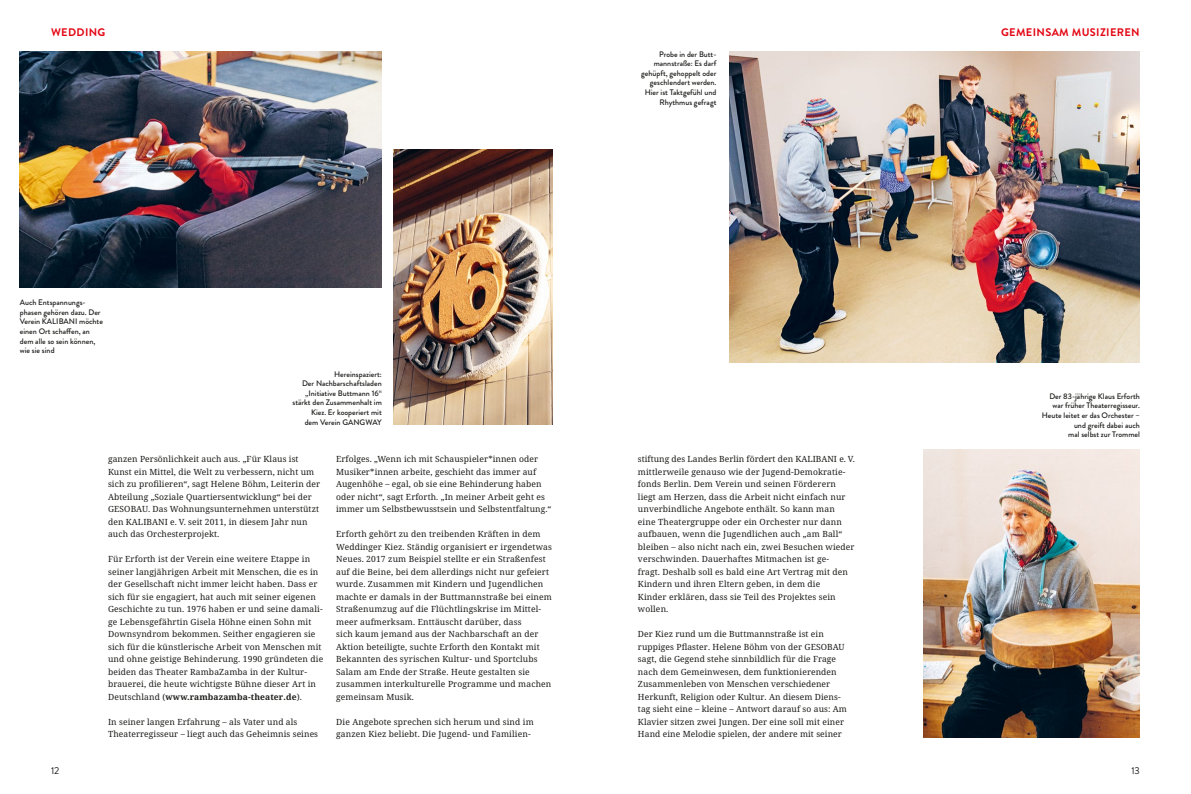
<style>
.page{position:relative;width:1191px;height:794px;background:#fff}
.page>*{position:absolute;margin:0;border:0;box-sizing:border-box;transform-origin:0 0}
.t1{font:700 11px "Brandon Grotesque";letter-spacing:.03em;color:#e30613}
.t2{font:10px "Brandon Grotesque";color:#1d1d1b}
.P_GSB_-_BODY_COPY{font:8.5px/12.5px "Noto Serif";letter-spacing:.015em;color:#1d1d1b}
.P_GSB_-_BU{font:500 8px/9.6px "Brandon Grotesque";color:#1d1d1b;text-align:right}
.s1{font-weight:700}
</style>
<div class="page">
<img style="left:729px;top:51px;width:411px;height:311px">
<img style="left:20px;top:51px;width:362px;height:236px">
<img style="left:393px;top:149px;width:160px;height:276px">
<img style="left:923px;top:450px;width:217px;height:287px">
<p class="t1" style="left:51px;top:24px;width:56px">WEDDING</p>
<p class="t1" style="left:1001px;top:24px;width:140px">GEMEINSAM MUSIZIEREN</p>
<p class="P_GSB_-_BU" style="left:20px;top:298px;width:85px;text-align:left">Auch Entspannungs&shy;phasen gehören dazu. Der<br>Verein KALIBANI möchte einen Ort schaffen, an dem alle so sein können, wie sie sind</p>
<p class="P_GSB_-_BU" style="left:292px;top:369px;width:91px">Hereinspaziert:<br>Der Nachbarschaftsladen „Initiative Buttmann 16“ stärkt den Zusammenhalt im<br>Kiez. Er kooperiert mit<br>dem Verein GANGWAY</p>
<p class="P_GSB_-_BODY_COPY" style="left:108px;top:453px;width:214px">ganzen Persönlichkeit auch aus. „Für Klaus ist Kunst ein Mittel, die Welt zu verbessern, nicht um sich zu profilieren“, sagt Helene Böhm, Leiterin der Abteilung „Soziale Quartiersentwicklung“ bei der GESOBAU. Das Wohnungsunternehmen unterstützt den KALIBANI e. V. seit 2011, in diesem Jahr nun auch das Orchesterprojekt.</p>
<p class="P_GSB_-_BODY_COPY" style="left:108px;top:553px;width:217px">Für Erforth ist der Verein eine weitere Etappe in seiner langjährigen Arbeit mit Menschen, die es in der Gesellschaft nicht immer leicht haben. Dass er sich für sie engagiert, hat auch mit seiner eigenen Geschichte zu tun. 1976 haben er und seine damali&shy;ge Lebensgefährtin Gisela Höhne einen Sohn mit Downsyndrom bekommen. Seither engagieren sie sich für die künstlerische Arbeit von Menschen mit und ohne geistige Behinderung. 1990 gründeten die beiden das Theater RambaZamba in der Kultur&shy;brauerei, die heute wichtigste Bühne dieser Art in Deutschland (<span class="s1">www.rambazamba-theater.de</span>).</p>
<p class="P_GSB_-_BODY_COPY" style="left:108px;top:715px;width:212px">In seiner langen Erfahrung – als Vater und als<br>Theaterregisseur – liegt auch das Geheimnis seines</p>
<p class="P_GSB_-_BODY_COPY" style="left:336px;top:453px;width:217px">Erfolges. „Wenn ich mit Schauspieler*innen oder Musiker*innen arbeite, geschieht das immer auf Augenhöhe – egal, ob sie eine Behinderung haben oder nicht“, sagt Erforth. „In meiner Arbeit geht es immer um Selbstbewusstsein und Selbstentfaltung.“</p>
<p class="P_GSB_-_BODY_COPY" style="left:336px;top:528px;width:217px">Erforth gehört zu den treibenden Kräften in dem Weddinger Kiez. Ständig organisiert er irgendetwas Neues. 2017 zum Beispiel stellte er ein Straßenfest auf die Beine, bei dem allerdings nicht nur gefeiert wurde. Zusammen mit Kindern und Jugendlichen machte er damals in der Buttmannstraße bei einem Straßenumzug auf die Flüchtlingskrise im Mittel&shy;meer aufmerksam. Enttäuscht darüber, dass<br>sich kaum jemand aus der Nachbarschaft an der Aktion beteiligte, suchte Erforth den Kontakt mit Bekannten des syrischen Kultur- und Sportclubs Salam am Ende der Straße. Heute gestalten sie zusammen interkulturelle Programme und machen gemeinsam Musik.</p>
<p class="P_GSB_-_BODY_COPY" style="left:336px;top:715px;width:199px">Die Angebote sprechen sich herum und sind im ganzen Kiez beliebt. Die Jugend- und Familien-</p>
<p class="P_GSB_-_BU" style="left:641px;top:49px;width:77px">Probe in der Butt&shy;mannstraße: Es darf gehüpft, gehoppelt oder geschlendert werden.<br>Hier ist Taktgefühl und<br>Rhythmus gefragt</p>
<p class="P_GSB_-_BODY_COPY" style="left:638px;top:453px;width:218px">stiftung des Landes Berlin fördert den KALIBANI e. V. mittlerweile genauso wie der Jugend-Demokratie&shy;fonds Berlin. Dem Verein und seinen Förderern liegt am Herzen, dass die Arbeit nicht einfach nur unverbindliche Angebote enthält. So kann man<br>eine Theatergruppe oder ein Orchester nur dann aufbauen, wenn die Jugendlichen auch „am Ball“ bleiben – also nicht nach ein, zwei Besuchen wieder verschwinden. Dauerhaftes Mitmachen ist ge-<br>fragt. Deshalb soll es bald eine Art Vertrag mit den Kindern und ihren Eltern geben, in dem die<br>Kinder erklären, dass sie Teil des Projektes sein wollen.</p>
<p class="P_GSB_-_BODY_COPY" style="left:638px;top:628px;width:210px">Der Kiez rund um die Buttmannstraße ist ein ruppiges Pflaster. Helene Böhm von der GESOBAU sagt, die Gegend stehe sinnbildlich für die Frage nach dem Gemeinwesen, dem funktionierenden Zusammenleben von Menschen verschiedener Herkunft, Religion oder Kultur. An diesem Diens&shy;tag sieht eine – kleine – Antwort darauf so aus: Am Klavier sitzen zwei Jungen. Der eine soll mit einer Hand eine Melodie spielen, der andere mit seiner</p>
<p class="P_GSB_-_BU" style="left:1041px;top:391px;width:100px">Der 83-jährige Klaus Erforth war früher Theaterregisseur.<br>Heute leitet er das Orchester – und greift dabei auch<br>mal selbst zur Trommel</p>
<p class="t2" style="left:51px;top:764px;width:10px">12</p>
<p class="t2" style="left:1131px;top:764px;width:10px">13</p>
</div>
